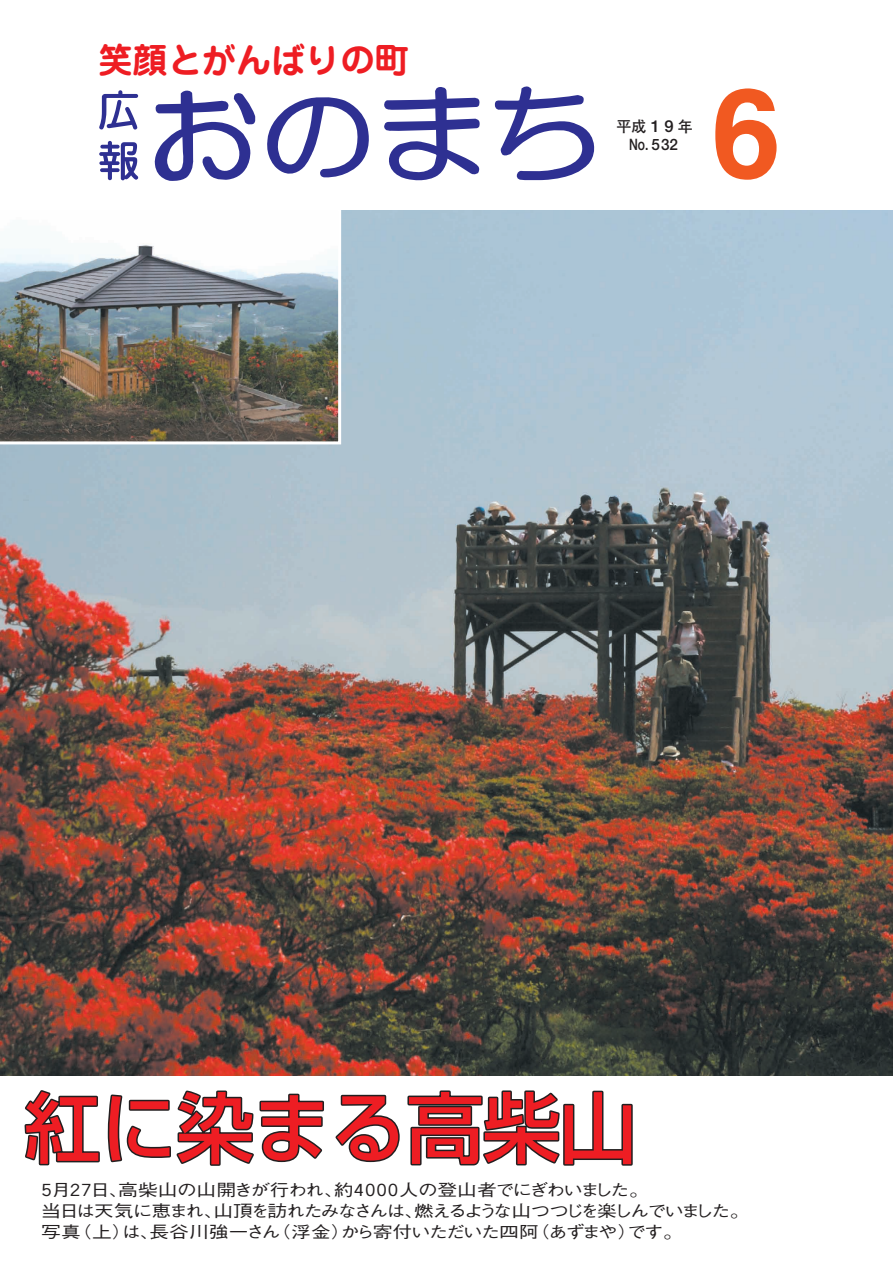
<style>
.page{position:relative;width:893px;height:1263px;background:#fff}
.page>*{position:absolute;margin:0;border:0;box-sizing:border-box;transform-origin:0 0}
.t1{font:500 76.5px "Shin Go";color:#ee1d23}
.t2{font:700 34.5px "Jun 501";color:#ee1d23}
.t3{font:500 16.5px "Gothic BBB";letter-spacing:-.13em;color:#231f20;scale:1.2 1}
.t4{font:500 16.5px "Gothic BBB";letter-spacing:-.085em;color:#231f20;scale:1.2 1}
.t5{font:500 16.5px "Gothic BBB";letter-spacing:-.16em;color:#231f20;scale:1.2 1}
.t6{font:500 16.5px "Gothic BBB";letter-spacing:-.11em;color:#231f20;scale:1.2 1}
.t7{font:500 16.5px "Gothic BBB";color:#231f20;scale:1.2 1}
.t8{font:700 15.75px "Futo Go B101";color:#231f20;scale:.77 1}
.t9{font:700 15px "Futo Go B101";color:#231f20}
.s1{font-size:16.5px}
</style>
<div class="page">
<img style="left:0;top:86px;width:893px;height:1080px">
<h2 class="t2" style="left:99px;top:36px;width:312px">笑顔とがんばりの町</h2>
<p class="t9" style="left:616px;top:117px;width:78px">平成 年<span class="s1">91</span></p>
<p class="t8" style="left:629px;top:135px;width:65px">No 5. 32</p>
<h1 class="t1" style="left:24px;top:1078px;width:613px">紅に染まる高柴山</h1>
<p class="t3" style="left:399px;top:1180px;width:210px">人の登山者でにぎわいました。</p>
<p class="t4" style="left:118px;top:1180px;width:239px">高柴山の山開きが行われ、４０００</p>
<p class="t3" style="left:334px;top:1180px;width:18px">約</p>
<p class="t3" style="left:51px;top:1180px;width:18px">月</p>
<p class="t3" style="left:90px;top:1180px;width:33px">日、</p>
<p class="t3" style="left:65px;top:1180px;width:27px">２７</p>
<p class="t3" style="left:37px;top:1180px;width:18px">５</p>
<p class="t4" style="left:41px;top:1201px;width:153px">当日は天気に恵まれ、</p>
<p class="t5" style="left:414px;top:1201px;width:281px">燃えるような山つつじを楽しんでいました。</p>
<p class="t3" style="left:213px;top:1201px;width:176px">山頂を訪れたみなさんは、</p>
<p class="t3" style="left:530px;top:1222px;width:91px">（あずまや）</p>
<p class="t3" style="left:72px;top:1222px;width:74px">（上は）、</p>
<p class="t3" style="left:271px;top:1222px;width:68px">（浮金）</p>
<p class="t7" style="left:149px;top:1222px;width:111px">長谷川強一さん</p>
<p class="t6" style="left:340px;top:1222px;width:167px">から寄付いただいた四阿</p>
<p class="t3" style="left:41px;top:1222px;width:35px">写真</p>
<p class="t3" style="left:627px;top:1222px;width:48px">です。</p>
</div>
